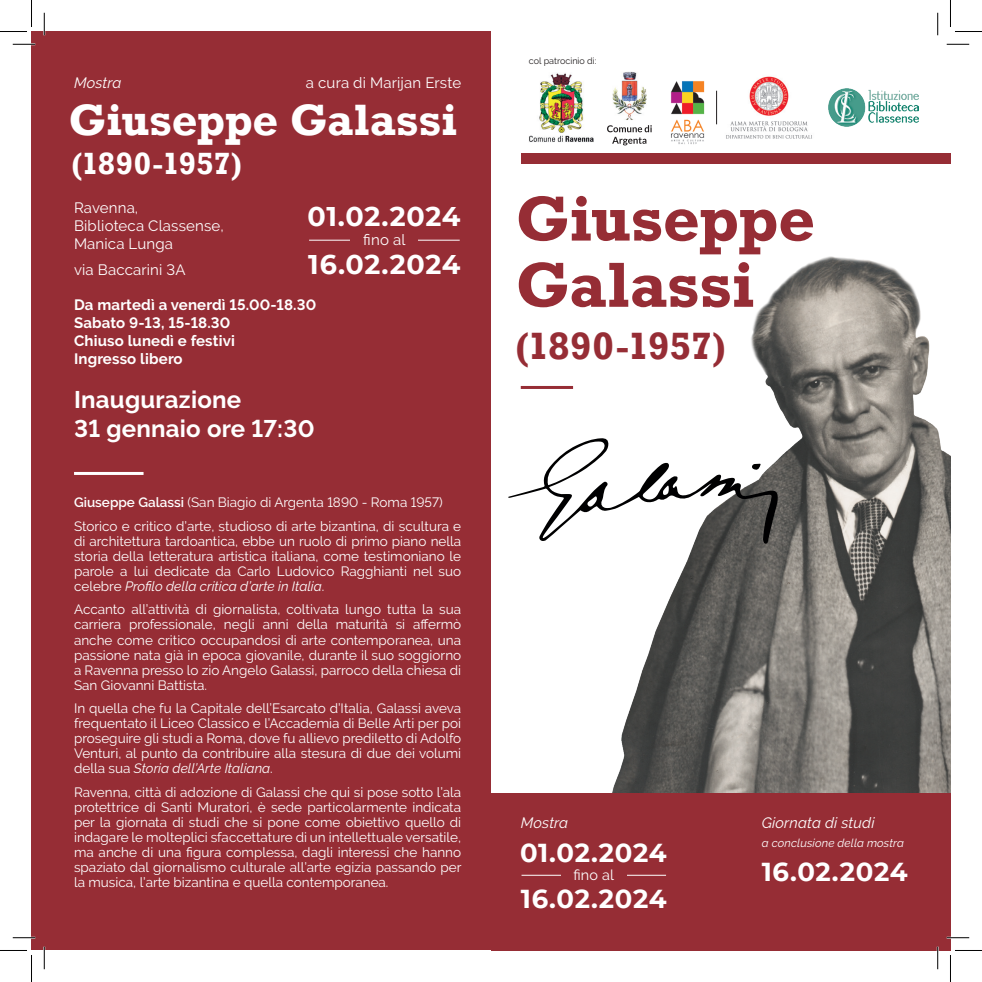
<style>
.page{position:relative;width:982px;height:982px;background:#fff}
.page>*{position:absolute;margin:0;border:0;box-sizing:border-box;transform-origin:0 0}
.t1{font:700 64.65px/66.2px "Rockwell";letter-spacing:-.01em;color:#962d35}
.t2{font:700 45px "Rockwell";letter-spacing:-.005em;color:#fff}
.t3{font:700 39px "Rockwell";letter-spacing:-.005em;color:#962d35}
.t4{font:700 31.5px "Rockwell";color:#fff}
.t5{font:700 27px/48.3px "Montserrat";letter-spacing:.025em;color:#fff}
.t6{font:700 25.95px/46.3px "Montserrat";letter-spacing:.025em;color:#fff}
.t7{font:700 24px/28.8px "Raleway";letter-spacing:.01em;color:#fff}
.t8{font:700 15px/18px "Raleway";letter-spacing:.01em;color:#fff}
.t9{font:15px/18px "Raleway";letter-spacing:.01em;color:#fff}
.t10{font:italic 15px "Raleway";letter-spacing:.01em;color:#fff}
.t11{font:14.4px "Raleway";color:#fff}
.t12{font:13.5px/15px "Raleway";color:#fff;text-align:justify}
.t13{font:italic 11.55px "Raleway";letter-spacing:.01em;color:#fff}
.t14{font:9px "Raleway";color:#231f20}
.s1{font-weight:600}
.s2{font-style:italic}
</style>
<div class="page">
<img style="left:612px;top:256px;width:338px;height:537px">
<div style="left:32px;top:31px;width:459px;height:919px;background:#962d35"></div>
<div style="left:491px;top:793px;width:459px;height:157px;background:#962d35"></div>
<div style="left:509px;top:187px;width:312px;height:188px;background:#fff"></div>
<img style="left:670px;top:81px;width:35px;height:63px">
<hr style="left:716px;top:91px;width:1px;height:33px;background:#231f20">
<img style="left:529px;top:73px;width:64px;height:69px">
<img style="left:828px;top:89px;width:90px;height:37px">
<img style="left:612px;top:72px;width:34px;height:48px">
<svg style="left:607px;top:125px;width:44px;height:20px"></svg>
<img style="left:726px;top:76px;width:86px;height:63px">
<hr style="left:520px;top:386px;width:53px;height:3px;background:#962d35">
<hr style="left:309px;top:240px;width:150px;height:1px;background:#fff">
<div style="left:350px;top:231px;width:68px;height:14px;background:#962d35"></div>
<hr style="left:521px;top:874px;width:145px;height:1px;background:#fff">
<div style="left:561px;top:866px;width:65px;height:14px;background:#962d35"></div>
<div style="left:520px;top:153px;width:430px;height:11px;background:#962d35"></div>
<hr style="left:74px;top:472px;width:69px;height:3px;background:#fff">
<svg style="left:508px;top:438px;width:270px;height:106px"></svg>
<hr style="left:13px;top:43px;width:22px;height:2px;background:#fff">
<hr style="left:13px;top:936px;width:22px;height:2px;background:#fff">
<hr style="left:946px;top:936px;width:23px;height:2px;background:#fff">
<hr style="left:43px;top:13px;width:2px;height:22px;background:#fff">
<hr style="left:43px;top:946px;width:2px;height:23px;background:#fff">
<hr style="left:936px;top:946px;width:2px;height:23px;background:#fff">
<svg style="left:13px;top:44px;width:22px;height:1px"></svg>
<svg style="left:946px;top:44px;width:23px;height:1px"></svg>
<svg style="left:13px;top:937px;width:22px;height:1px"></svg>
<svg style="left:946px;top:937px;width:23px;height:1px"></svg>
<svg style="left:44px;top:13px;width:1px;height:22px"></svg>
<svg style="left:44px;top:946px;width:1px;height:23px"></svg>
<svg style="left:937px;top:13px;width:1px;height:22px"></svg>
<svg style="left:937px;top:946px;width:1px;height:23px"></svg>
<svg style="left:0;top:0;width:32px;height:32px"></svg>
<svg style="left:0;top:950px;width:32px;height:31px"></svg>
<svg style="left:950px;top:0;width:31px;height:32px"></svg>
<svg style="left:950px;top:950px;width:31px;height:31px"></svg>
<p class="t10" style="left:74px;top:74px;width:49px">Mostra</p>
<p class="t9" style="left:306px;top:74px;width:157px">a cura di Marijan Erste</p>
<h2 class="t2" style="left:68px;top:92px;width:390px">Giuseppe Galassi</h2>
<h3 class="t4" style="left:71px;top:144px;width:172px">(1890-1957)</h3>
<h3 class="t5" style="left:307px;top:191px;width:154px">01.02.2024<br>16.02.2024</h3>
<p class="t9" style="left:74px;top:199px;width:151px">Ravenna,<br>Biblioteca Classense,<br>Manica Lunga</p>
<p class="t9" style="left:74px;top:260px;width:113px">via Baccarini 3A</p>
<p class="t9" style="left:363px;top:230px;width:44px">fino al</p>
<p class="t8" style="left:74px;top:296px;width:244px">Da martedì a venerdì 15.00-18.30<br>Sabato 9-13, 15-18.30<br>Chiuso lunedì e festivi<br>Ingresso libero</p>
<h3 class="t7" style="left:74px;top:385px;width:242px">Inaugurazione<br>31 gennaio ore 17:30</h3>
<p class="t12" style="left:74px;top:491px;width:388px;line-height:23.5px"><span class="s1">Giuseppe Galassi</span> (San Biagio di Argenta 1890 - Roma 1957)<br>Storico e critico d’arte, studioso di arte bizantina, di scultura e</p>
<p class="t12" style="left:74px;top:533px;width:388px">di architettura tardoantica, ebbe un ruolo di primo piano nella storia della letteratura artistica italiana, come testimoniano le parole a lui dedicate da Carlo Ludovico Ragghianti nel suo celebre <span class="s2">Profilo della critica d’arte in Italia</span>.</p>
<p class="t12" style="left:74px;top:602px;width:388px">Accanto all’attività di giornalista, coltivata lungo tutta la sua carriera professionale, negli anni della maturità si affermò anche come critico occupandosi di arte contemporanea, una passione nata già in epoca giovanile, durante il suo soggiorno a Ravenna presso lo zio Angelo Galassi, parroco della chiesa di San Giovanni Battista.</p>
<p class="t12" style="left:74px;top:700px;width:388px">In quella che fu la Capitale dell’Esarcato d’Italia, Galassi aveva frequentato il Liceo Classico e l’Accademia di Belle Arti per poi proseguire gli studi a Roma, dove fu allievo prediletto di Adolfo Venturi, al punto da contribuire alla stesura di due dei volumi della sua <span class="s2">Storia dell’Arte Italiana</span>.</p>
<p class="t12" style="left:74px;top:784px;width:389px">Ravenna, città di adozione di Galassi che qui si pose sotto l’ala protettrice di Santi Muratori, è sede particolarmente indicata per la giornata di studi che si pone come obiettivo quello di indagare le molteplici sfaccettature di un intellettuale versatile, ma anche di una figura complessa, dagli interessi che hanno spaziato dal giornalismo culturale all’arte egizia passando per la musica, l’arte bizantina e quella contemporanea.</p>
<p class="t14" style="left:529px;top:56px;width:69px">col patrocinio di:</p>
<h1 class="t1" style="left:515px;top:186px;width:301px">Giuseppe<br>Galassi</h1>
<h3 class="t3" style="left:515px;top:322px;width:212px">(1890-1957)</h3>
<p class="t10" style="left:520px;top:813px;width:49px">Mostra</p>
<p class="t10" style="left:761px;top:813px;width:114px">Giornata di studi</p>
<p class="t13" style="left:761px;top:836px;width:144px">a conclusione della mostra</p>
<h3 class="t6" style="left:761px;top:847px;width:147px">16.02.2024</h3>
<h3 class="t6" style="left:520px;top:827px;width:148px">01.02.2024<br>16.02.2024</h3>
<p class="t11" style="left:573px;top:866px;width:42px">fino al</p>
</div>
